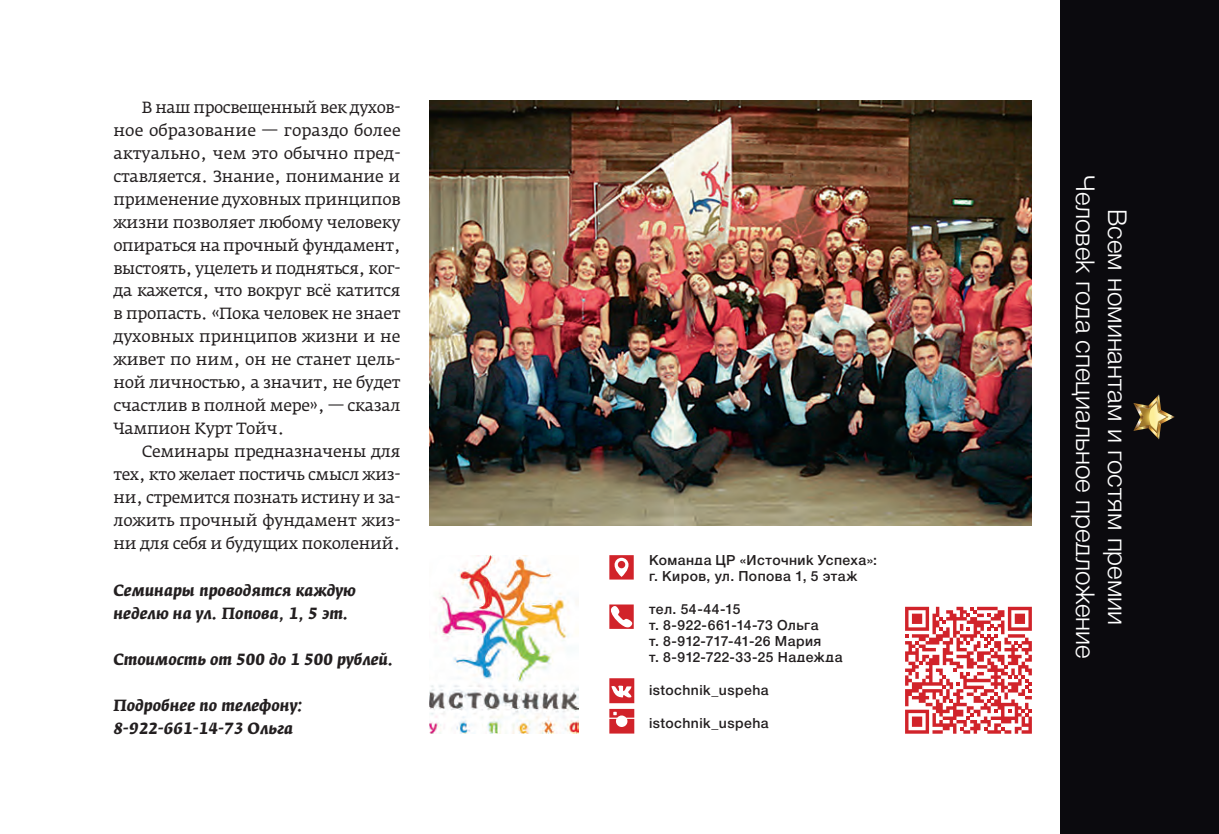
<style>
.page{position:relative;width:1219px;height:834px;background:#fff}
.page>*{position:absolute;margin:0;border:0;box-sizing:border-box;transform-origin:0 0}
.t1{font:300 26px/32px "Helvetica Neue Cyr BK";color:#fff;text-align:center}
.t2{font:16px/23px "Fedra Serif A Pro";letter-spacing:-.02em;color:#231f20;text-align:justify}
.t3{font:italic 700 16px/23px "Fedra Serif A Pro";color:#231f20}
.t4{font:500 14px/16px "Helvetica Neue Cyr BK";letter-spacing:.03em;color:#231f20}
</style>
<div class="page">
<div style="left:1060px;top:1px;width:158px;height:832px;background:#0b0a0e"></div>
<svg style="left:1133px;top:394px;width:42px;height:45px"></svg>
<img style="left:429px;top:100px;width:603px;height:426px">
<img style="left:429px;top:555px;width:149px;height:178px">
<svg style="left:609px;top:555px;width:25px;height:24px"></svg>
<svg style="left:609px;top:604px;width:25px;height:24px"></svg>
<svg style="left:609px;top:678px;width:25px;height:55px"></svg>
<svg style="left:905px;top:606px;width:127px;height:127px"></svg>
<p class="t2" style="left:113px;top:96px;width:289px;text-indent:28px">В наш просвещенный век духов&shy;ное образование — гораздо более актуально, чем это обычно пред&shy;ставляется. Знание, понимание и применение духовных принципов жизни позволяет любому человеку опираться на прочный фундамент, выстоять, уцелеть и подняться, ког&shy;да кажется, что вокруг всё катится в пропасть. «Пока человек не знает духовных принципов жизни и не живет по ним, он не станет цель&shy;ной личностью, а значит, не будет счастлив в полной мере», — сказал Чампион Курт Тойч.</p>
<p class="t2" style="left:113px;top:440px;width:289px;text-indent:28px">Семинары предназначены для тех, кто желает постичь смысл жиз&shy;ни, стремится познать истину и за&shy;ложить прочный фундамент жиз&shy;ни для себя и будущих поколений.</p>
<p class="t3" style="left:113px;top:578px;width:244px">Семинары проводятся каждую неделю на ул. Попова, 1, 5 эт.</p>
<p class="t3" style="left:113px;top:647px;width:282px">Стоимость от 500 до 1 500 рублей.</p>
<p class="t3" style="left:113px;top:693px;width:190px">Подробнее по телефону:<br>8-922-661-14-73 Ольга</p>
<p class="t4" style="left:649px;top:552px;width:229px">Команда ЦР «Источник Успеха»: г. Киров, ул. Попова 1, 5 этаж</p>
<p class="t4" style="left:649px;top:601px;width:195px">тел. 54-44-15<br>т. 8-922-661-14-73 Ольга<br>т. 8-912-717-41-26 Мария<br>т. 8-912-722-33-25 Надежда</p>
<p class="t4" style="left:649px;top:682px;width:121px">istochnik_uspeha</p>
<p class="t4" style="left:649px;top:715px;width:121px">istochnik_uspeha</p>
<h1 class="t1" style="left:1133px;top:175px;width:485px;rotate:90deg">Всем номинантам и гостям премии<br>Человек года специальное предложение</h1>
</div>
